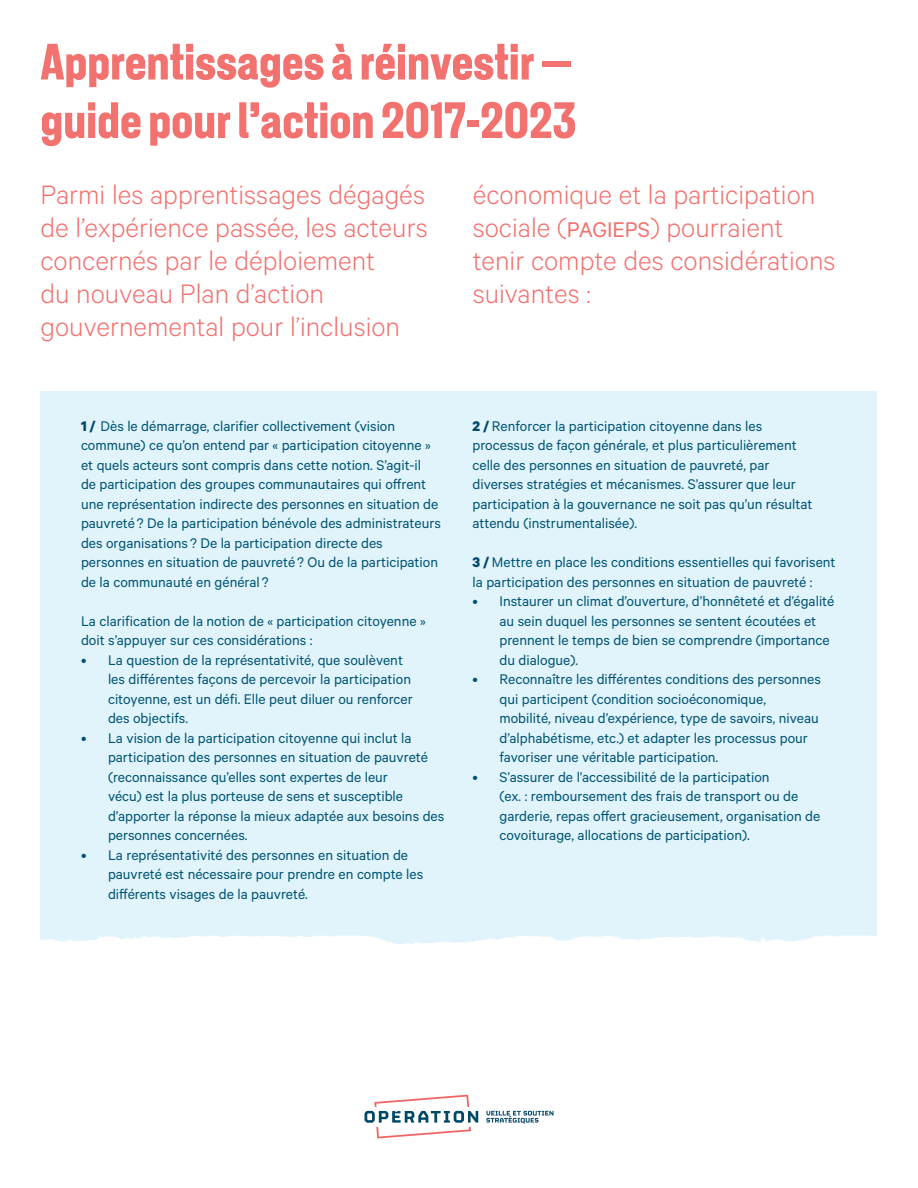
<style>
.page{position:relative;width:918px;height:1188px;background:#fff}
.page>*{position:absolute;margin:0;border:0;box-sizing:border-box;transform-origin:0 0}
.t1{font:700 51px/58.5px "New Grotesk Square FIVE";color:#f2726f}
.t2{font:300 30px/33px "Calibre";color:#f2726f}
.t3{font:15.75px/19.5px "Calibre";color:#005473}
.s1{font-weight:400;font-size:24px}
.s2{font-weight:700;color:#004868}
</style>
<div class="page">
<div style="left:40px;top:392px;width:838px;height:557px;background:#e1f4fc"></div>
<img style="left:40px;top:906px;width:838px;height:43px">
<svg style="left:486px;top:1111px;width:67px;height:13px"></svg>
<svg style="left:364px;top:1095px;width:114px;height:44px"></svg>
<h1 class="t1" style="left:40px;top:30px;width:537px">Apprentissages à réinvestir — guide pour l’action 2017-2023</h1>
<h2 class="t2" style="left:40px;top:177px;width:389px">Parmi les apprentissages dégagés de l’expérience passée, les acteurs concernés par le déploiement<br>du nouveau Plan d’action gouvernemental pour l’inclusion</h2>
<h2 class="t2" style="left:473px;top:177px;width:364px">économique et la participation sociale (<span class="s1">PAGIEPS</span>) pourraient tenir compte des considérations suivantes :</h2>
<p class="t3" style="left:81px;top:415px;width:361px"><span class="s2">1 /</span> Dès le démarrage, clarifier collectivement (vision commune) ce qu’on entend par « participation citoyenne » et quels acteurs sont compris dans cette notion. S’agit-il<br>de participation des groupes communautaires qui offrent une représentation indirecte des personnes en situation de pauvreté ? De la participation bénévole des administrateurs des organisations ? De la participation directe des personnes en situation de pauvreté ? Ou de la participation de la communauté en général ?</p>
<p class="t3" style="left:81px;top:610px;width:346px">La clarification de la notion de « participation citoyenne » doit s’appuyer sur ces considérations :</p>
<p class="t3" style="left:108px;top:649px;width:306px;text-indent:-27px">• La question de la représentativité, que soulèvent les différentes façons de percevoir la participation citoyenne, est un défi. Elle peut diluer ou renforcer des objectifs.</p>
<p class="t3" style="left:108px;top:727px;width:338px;text-indent:-27px">• La vision de la participation citoyenne qui inclut la participation des personnes en situation de pauvreté (reconnaissance qu’elles sont expertes de leur<br>vécu) est la plus porteuse de sens et susceptible d’apporter la réponse la mieux adaptée aux besoins des personnes concernées.</p>
<p class="t3" style="left:108px;top:844px;width:317px;text-indent:-27px">• La représentativité des personnes en situation de pauvreté est nécessaire pour prendre en compte les différents visages de la pauvreté.</p>
<p class="t3" style="left:472px;top:415px;width:341px"><span class="s2">2 /</span> Renforcer la participation citoyenne dans les processus de façon générale, et plus particulièrement celle des personnes en situation de pauvreté, par diverses stratégies et mécanismes. S’assurer que leur participation à la gouvernance ne soit pas qu’un résultat attendu (instrumentalisée).</p>
<p class="t3" style="left:472px;top:552px;width:365px"><span class="s2">3 /</span> Mettre en place les conditions essentielles qui favorisent la participation des personnes en situation de pauvreté :</p>
<p class="t3" style="left:500px;top:591px;width:336px;text-indent:-27px">• Instaurer un climat d’ouverture, d’honnêteté et d’égalité au sein duquel les personnes se sentent écoutées et prennent le temps de bien se comprendre (importance du dialogue).</p>
<p class="t3" style="left:500px;top:669px;width:323px;text-indent:-27px">• Reconnaître les différentes conditions des personnes qui participent (condition socioéconomique, mobilité, niveau d’expérience, type de savoirs, niveau d’alphabétisme, etc.) et adapter les processus pour favoriser une véritable participation.</p>
<p class="t3" style="left:500px;top:766px;width:322px;text-indent:-27px">• S’assurer de l’accessibilité de la participation<br>(ex. : remboursement des frais de transport ou de garderie, repas offert gracieusement, organisation de covoiturage, allocations de participation).</p>
</div>
